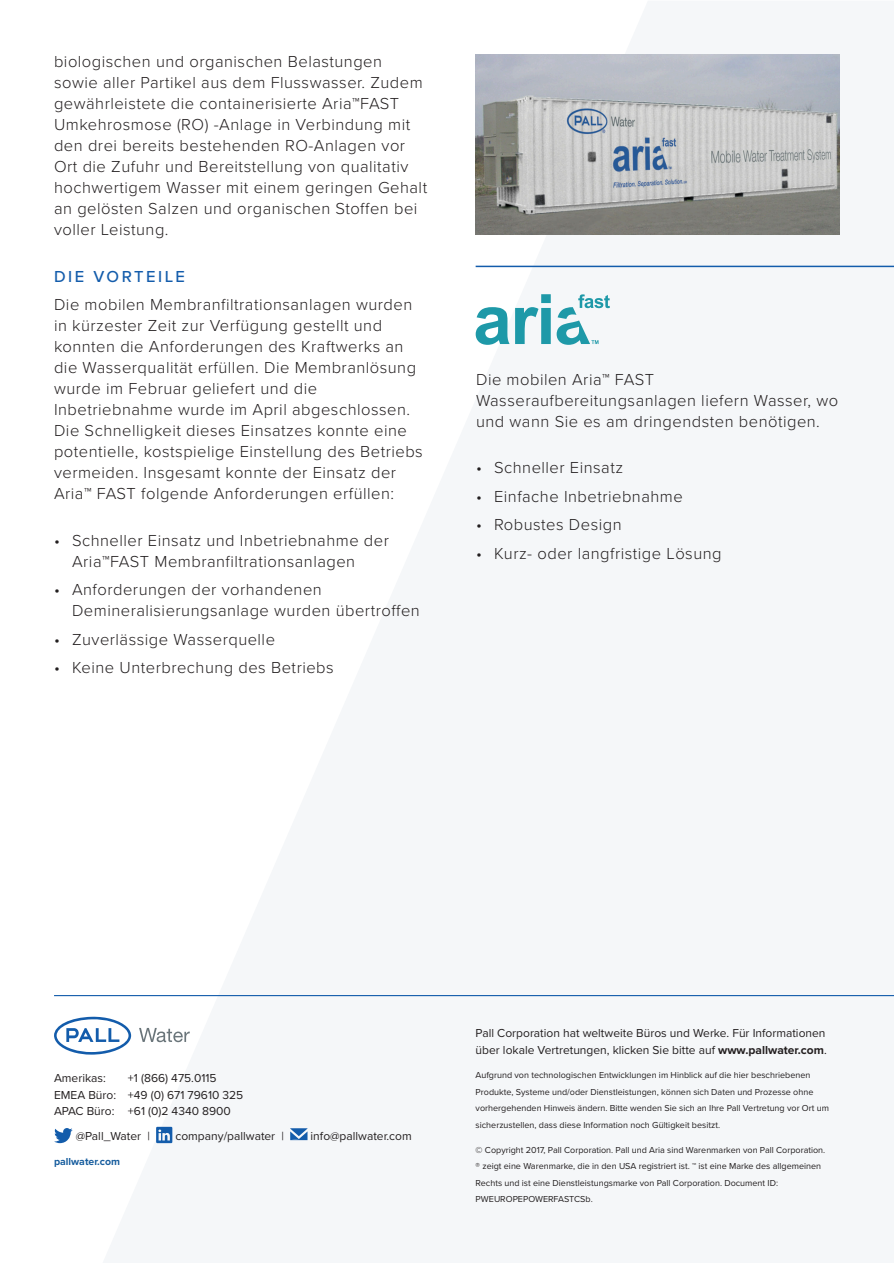
<style>
.page{position:relative;width:894px;height:1263px;background:#fff}
.page>*{position:absolute;margin:0;border:0;box-sizing:border-box;transform-origin:0 0}
.body_copy{font:300 16.5px/21px "Proxima Nova";letter-spacing:.03em;color:#231f20}
.intro{font:300 16.5px/21px "Proxima Nova";letter-spacing:.03em;color:#231f20}
.subhead{font:500 16.5px "Proxima Nova";letter-spacing:.15em;color:#135cab}
.footer_content{font:12px/16.5px "Proxima Nova";color:#231f20}
.footer_content-2{font:700 10.5px "Proxima Nova";color:#175d9e}
.footer_content-3{font:9px/16.5px "Proxima Nova";color:#231f20}
.s1{font-weight:700}
</style>
<div class="page">
<svg style="left:54px;top:1016px;width:77px;height:38px"></svg>
<svg style="left:139px;top:1028px;width:51px;height:14px"></svg>
<hr style="left:54px;top:995px;width:839px;height:1px;background:#135cab">
<svg style="left:54px;top:1128px;width:19px;height:15px"></svg>
<svg style="left:156px;top:1126px;width:16px;height:17px"></svg>
<svg style="left:290px;top:1128px;width:17px;height:12px"></svg>
<img style="left:475px;top:54px;width:364px;height:181px">
<hr style="left:475px;top:266px;width:418px;height:1px;background:#135cab">
<svg style="left:475px;top:307px;width:34px;height:38px"></svg>
<svg style="left:515px;top:294px;width:35px;height:50px"></svg>
<svg style="left:556px;top:294px;width:53px;height:51px"></svg>
<p class="body_copy" style="left:54px;top:50px;width:374px">biologischen und organischen Belastungen sowie aller Partikel aus dem Flusswasser. Zudem gewährleistete die containerisierte Aria™FAST Umkehrosmose (RO) -Anlage in Verbindung mit den drei bereits bestehenden RO-Anlagen vor Ort die Zufuhr und Bereitstellung von qualitativ hochwertigem Wasser mit einem geringen Gehalt an gelösten Salzen und organischen Stoffen bei voller Leistung.</p>
<p class="subhead" style="left:54px;top:264px;width:132px">DIE VORTEILE</p>
<p class="body_copy" style="left:54px;top:293px;width:370px">Die mobilen Membranfiltrationsanlagen wurden in kürzester Zeit zur Verfügung gestellt und konnten die Anforderungen des Kraftwerks an die Wasserqualität erfüllen. Die Membranlösung wurde im Februar geliefert und die Inbetriebnahme wurde im April abgeschlossen.<br>Die Schnelligkeit dieses Einsatzes konnte eine potentielle, kostspielige Einstellung des Betriebs vermeiden. Insgesamt konnte der Einsatz der Aria™ FAST folgende Anforderungen erfüllen:</p>
<p class="body_copy" style="left:72px;top:529px;width:318px;text-indent:-18px">• Schneller Einsatz und Inbetriebnahme der<br>Aria™FAST Membranfiltrationsanlagen</p>
<p class="body_copy" style="left:72px;top:578px;width:349px;text-indent:-18px">• Anforderungen der vorhandenen<br>Demineralisierungsanlage wurden übertroffen</p>
<p class="body_copy" style="left:54px;top:628px;width:222px">• Zuverlässige Wasserquelle</p>
<p class="body_copy" style="left:54px;top:656px;width:281px">• Keine Unterbrechung des Betriebs</p>
<p class="intro" style="left:476px;top:368px;width:363px">Die mobilen Aria™ FAST<br>Wasseraufbereitungsanlagen liefern Wasser, wo und wann Sie es am dringendsten benötigen.</p>
<p class="body_copy" style="left:476px;top:456px;width:148px">• Schneller Einsatz</p>
<p class="body_copy" style="left:476px;top:485px;width:208px">• Einfache Inbetriebnahme</p>
<p class="body_copy" style="left:476px;top:513px;width:147px">• Robustes Design</p>
<p class="body_copy" style="left:476px;top:542px;width:247px">• Kurz- oder langfristige Lösung</p>
<p class="footer_content" style="left:54px;top:1069px;width:191px;text-indent:74px">+1 (866) 475.0115<br>EMEA Büro: +49 (0) 671 79610 325<br>APAC Büro: +61 (0)2 4340 8900</p>
<p class="footer_content" style="left:76px;top:1127px;width:76px">@Pall_Water |</p>
<p class="footer_content" style="left:175px;top:1127px;width:110px">company/pallwater |</p>
<p class="footer_content" style="left:310px;top:1127px;width:103px">info@pallwater.com</p>
<p class="footer_content-2" style="left:54px;top:1153px;width:68px">pallwater.com</p>
<p class="footer_content" style="left:54px;top:1069px;width:53px">Amerikas:</p>
<p class="footer_content" style="left:475px;top:1024px;width:352px">Pall Corporation hat weltweite Büros und Werke. Für Informationen über lokale Vertretungen, klicken Sie bitte auf <span class="s1">www.pallwater.com</span>.</p>
<p class="footer_content-3" style="left:475px;top:1066px;width:355px">Aufgrund von technologischen Entwicklungen im Hinblick auf die hier beschriebenen Produkte, Systeme und/oder Dienstleistungen, können sich Daten und Prozesse ohne vorhergehenden Hinweis ändern. Bitte wenden Sie sich an Ihre Pall Vertretung vor Ort um sicherzustellen, dass diese Information noch Gültigkeit besitzt.</p>
<p class="footer_content-3" style="left:475px;top:1141px;width:351px">© Copyright 2017, Pall Corporation. Pall und Aria sind Warenmarken von Pall Corporation. ® zeigt eine Warenmarke, die in den USA registriert ist. ™ ist eine Marke des allgemeinen Rechts und ist eine Dienstleistungsmarke von Pall Corporation. Document ID:<br>PWEUROPEPOWERFASTCSb.</p>
</div>
